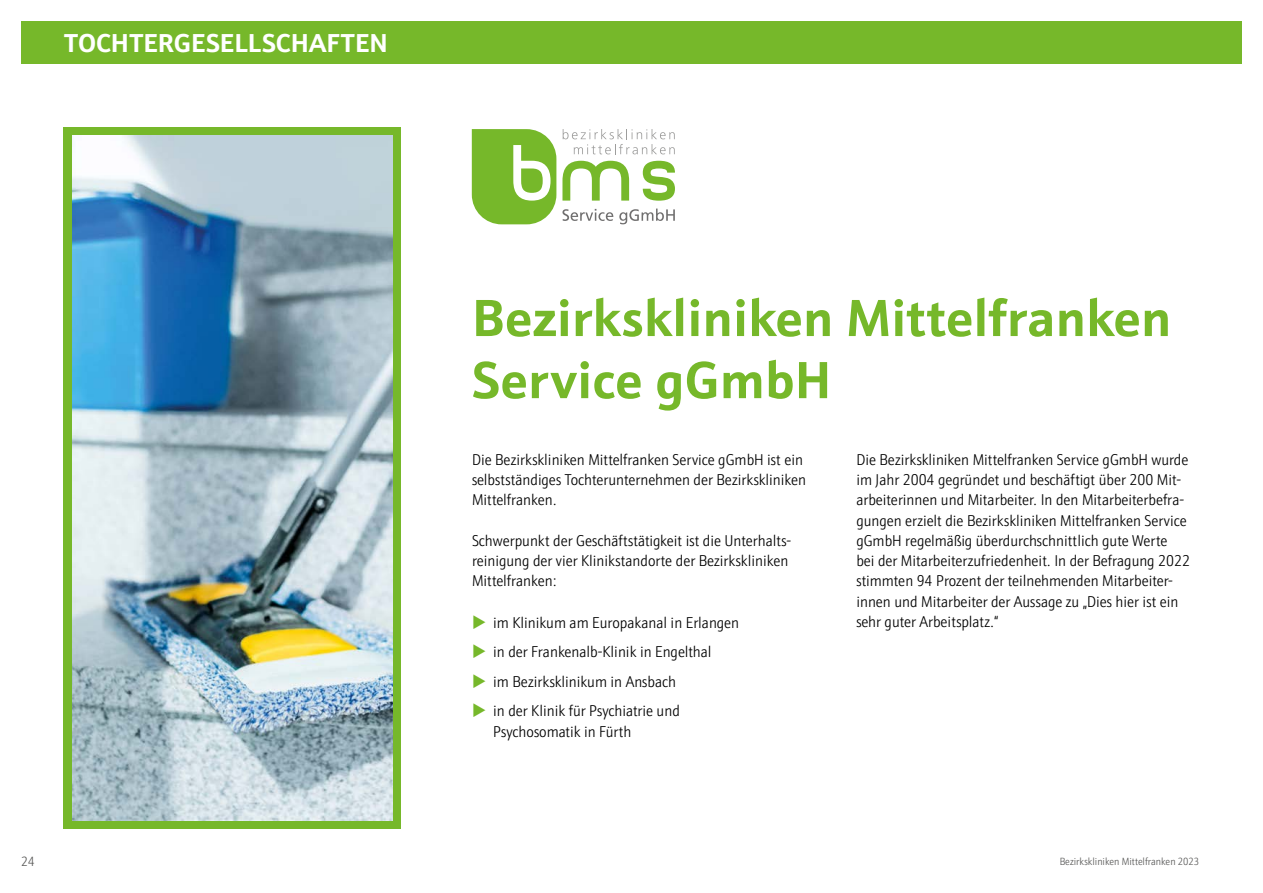
<style>
.page{position:relative;width:1263px;height:893px;background:#fff}
.page>*{position:absolute;margin:0;border:0;box-sizing:border-box;transform-origin:0 0}
.t1{font:700 52.5px/62.1px "Schnebel Sans ME";color:#76b82a}
.t2{font:700 26.1px "Schnebel Sans ME";color:#fff}
.t3{font:300 15.75px/20.2px "Schnebel Sans ME Cond";color:#000}
.t4{font:300 13.5px "Schnebel Sans ME Cond";color:#575756}
.t5{font:300 10.5px "Schnebel Sans ME Cond";color:#575756}
</style>
<div class="page">
<div style="left:21px;top:21px;width:1221px;height:43px;background:#76b82a"></div>
<div style="left:64px;top:127px;width:337px;height:702px;background:#76b82a"></div>
<img style="left:72px;top:136px;width:320px;height:684px">
<svg style="left:472px;top:129px;width:84px;height:95px"></svg>
<svg style="left:562px;top:161px;width:67px;height:40px"></svg>
<svg style="left:643px;top:161px;width:32px;height:40px"></svg>
<svg style="left:563px;top:129px;width:112px;height:25px"></svg>
<svg style="left:562px;top:209px;width:51px;height:12px"></svg>
<svg style="left:619px;top:209px;width:56px;height:15px"></svg>
<h2 class="t2" style="left:64px;top:21px;width:326px">TOCHTERGESELLSCHAFTEN</h2>
<h2 class="t1" style="left:472px;top:284px;width:701px">Bezirkskliniken Mittelfranken<br>Service gGmbH</h2>
<p class="t3" style="left:472px;top:449px;width:336px">Die Bezirkskliniken Mittelfranken Service gGmbH ist ein selbstständiges Tochterunternehmen der Bezirkskliniken<br>Mittelfranken.</p>
<p class="t3" style="left:472px;top:530px;width:321px">Schwerpunkt der Geschäftstätigkeit ist die Unterhalts&shy;reinigung der vier Klinikstandorte der Bezirkskliniken<br>Mittelfranken:</p>
<p class="t3" style="left:493px;top:612px;width:247px">im Klinikum am Europakanal in Erlangen</p>
<p class="t3" style="left:493px;top:642px;width:220px">in der Frankenalb-Klinik in Engelthal</p>
<p class="t3" style="left:493px;top:671px;width:184px">im Bezirksklinikum in Ansbach</p>
<p class="t3" style="left:493px;top:700px;width:188px;line-height:21px">in der Klinik für Psychiatrie und<br>Psychosomatik in Fürth</p>
<p class="t3" style="left:856px;top:449px;width:334px">Die Bezirkskliniken Mittelfranken Service gGmbH wurde im Jahr 2004 gegründet und beschäftigt über 200 Mit-- arbeiterinnen und Mitarbeiter. In den Mitarbeiterbefra&shy;gungen erzielt die Bezirkskliniken Mittelfranken Service</p>
<p class="t3" style="left:856px;top:530px;width:312px">gGmbH regelmäßig überdurchschnittlich gute Werte</p>
<p class="t3" style="left:856px;top:551px;width:335px">bei der Mitarbeiterzufriedenheit. In der Befragung 2022 stimmten 94 Prozent der teilnehmenden Mitarbeiter&shy;innen und Mitarbeiter der Aussage zu „Dies hier ist ein sehr guter Arbeitsplatz.“</p>
<p class="t4" style="left:21px;top:852px;width:15px">24</p>
<p class="t5" style="left:1060px;top:854px;width:141px">Bezirkskliniken Mittelfranken 2023</p>
</div>
